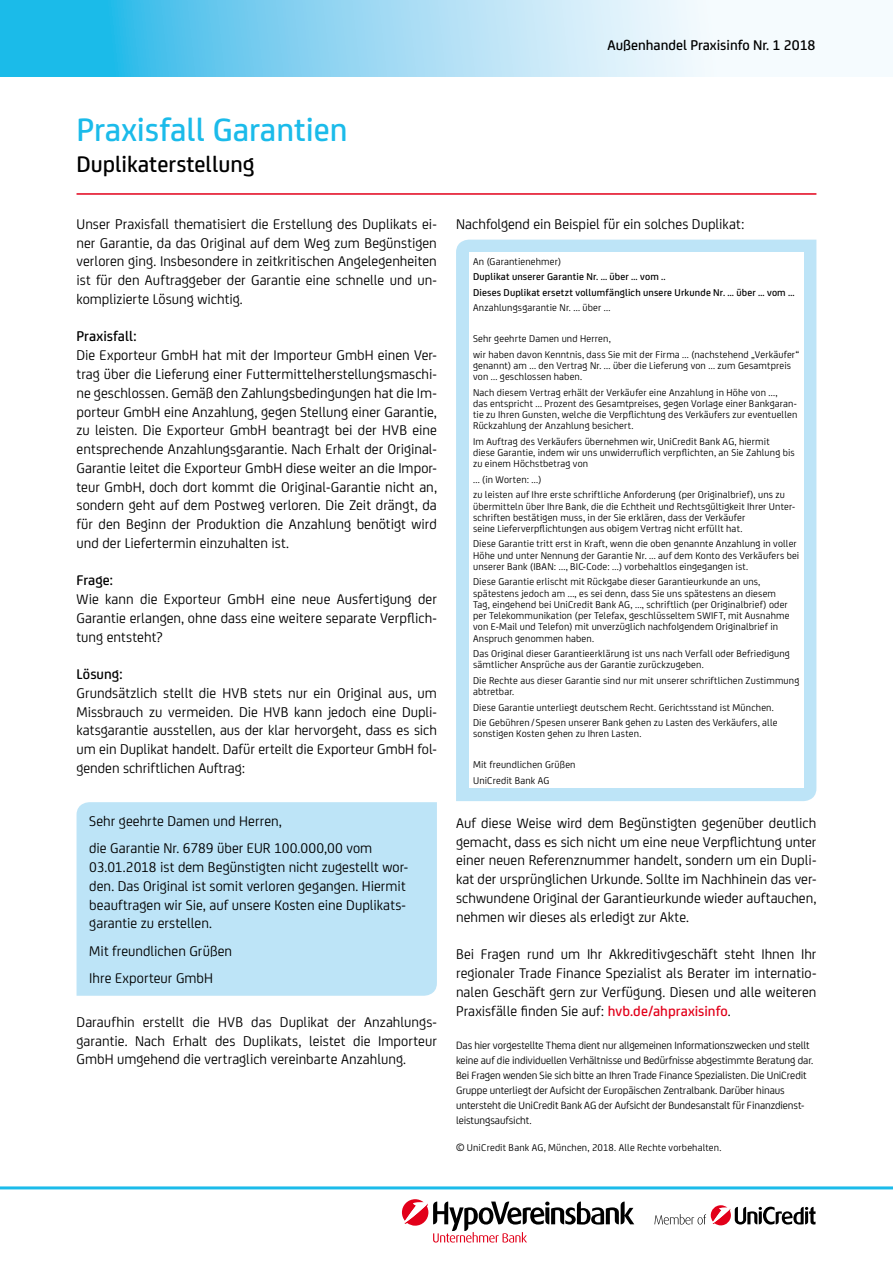
<style>
.page{position:relative;width:893px;height:1263px;background:#fff}
.page>*{position:absolute;margin:0;border:0;box-sizing:border-box;transform-origin:0 0}
.t1{font:500 34.5px "Uni Credit";color:#1bbbea}
.t2{font:500 24px "Uni Credit";color:#000}
.t3{font:15px/18.8px "Uni Credit";color:#000;text-align:justify}
.t4{font:500 15px "Uni Credit";color:#000}
.t5{font:11.25px/15px "Uni Credit";letter-spacing:-.01em;color:#000}
.t6{font:10.5px/11.2px "Uni Credit";letter-spacing:.015em;color:#000}
.t7{font:500 10.5px/15.5px "Uni Credit";letter-spacing:.015em;color:#000}
.s1{font-weight:500;color:#e2001a}
</style>
<div class="page">
<svg style="left:0;top:0;width:717px;height:77px;background:#8cd6f2"></svg>
<hr style="left:0;top:1186px;width:893px;height:3px;background:#1bbbea">
<svg style="left:654px;top:1205px;width:161px;height:20px"></svg>
<svg style="left:402px;top:1199px;width:232px;height:43px"></svg>
<hr style="left:77px;top:193px;width:739px;height:2px;background:#e2001a">
<div style="left:77px;top:802px;width:360px;height:194px;background:#bde4f7"></div>
<div style="left:456px;top:240px;width:360px;height:561px;background:#bde4f7"></div>
<div style="left:469px;top:252px;width:335px;height:536px;background:#fff"></div>
<p class="t4" style="left:608px;top:34px;width:209px">Außenhandel Praxisinfo Nr. 1 2018</p>
<h1 class="t1" style="left:77px;top:104px;width:273px">Praxisfall Garantien</h1>
<h2 class="t2" style="left:77px;top:146px;width:180px">Duplikaterstellung</h2>
<p class="t3" style="left:77px;top:214px;width:362px">Unser Praxisfall thematisiert die Erstellung des Duplikats ei&shy;ner Garantie, da das Original auf dem Weg zum Begünstigen verloren ging. Insbesondere in zeitkritischen Angelegenheiten ist für den Auftraggeber der Garantie eine schnelle und un&shy;komplizierte Lösung wichtig.</p>
<p class="t4" style="left:77px;top:326px;width:61px">Praxisfall:</p>
<p class="t3" style="left:77px;top:345px;width:362px">Die Exporteur GmbH hat mit der Importeur GmbH einen Ver&shy;trag über die Lieferung einer Futtermittelherstellungsmaschi&shy;ne geschlossen. Gemäß den Zahlungsbedingungen hat die Im&shy;porteur GmbH eine Anzahlung, gegen Stellung einer Garantie, zu leisten. Die Exporteur GmbH beantragt bei der HVB eine entsprechende Anzahlungsgarantie. Nach Erhalt der Original-Garantie leitet die Exporteur GmbH diese weiter an die Impor&shy;teur GmbH, doch dort kommt die Original-Garantie nicht an, sondern geht auf dem Postweg verloren. Die Zeit drängt, da für den Beginn der Produktion die Anzahlung benötigt wird und der Liefertermin einzuhalten ist.</p>
<p class="t4" style="left:77px;top:569px;width:38px">Frage:</p>
<p class="t3" style="left:77px;top:589px;width:362px">Wie kann die Exporteur GmbH eine neue Ausfertigung der Garantie erlangen, ohne dass eine weitere separate Verpflich&shy;tung entsteht?</p>
<p class="t4" style="left:77px;top:663px;width:47px">Lösung:</p>
<p class="t3" style="left:77px;top:682px;width:362px">Grundsätzlich stellt die HVB stets nur ein Original aus, um Missbrauch zu vermeiden. Die HVB kann jedoch eine Dupli&shy;katsgarantie ausstellen, aus der klar hervorgeht, dass es sich um ein Duplikat handelt. Dafür erteilt die Exporteur GmbH fol&shy;genden schriftlichen Auftrag:</p>
<p class="t3" style="left:89px;top:807px;width:285px;line-height:27.3px">Sehr geehrte Damen und Herren,<br>die Garantie Nr. 6789 über EUR 100.000,00 vom</p>
<p class="t3" style="left:89px;top:857px;width:320px;text-align:left">03.01.2018 ist dem Begünstigten nicht zugestellt wor&shy;den. Das Original ist somit verloren gegangen. Hiermit beauftragen wir Sie, auf unsere Kosten eine Duplikats&shy;garantie zu erstellen.</p>
<p class="t3" style="left:89px;top:936px;width:144px;line-height:27.3px">Mit freundlichen Grüßen<br>Ihre Exporteur GmbH</p>
<p class="t3" style="left:77px;top:1011px;width:362px">Daraufhin erstellt die HVB das Duplikat der Anzahlungs&shy;garantie. Nach Erhalt des Duplikats, leistet die Importeur GmbH umgehend die vertraglich vereinbarte Anzahlung.</p>
<p class="t3" style="left:456px;top:214px;width:290px">Nachfolgend ein Beispiel für ein solches Duplikat:</p>
<p class="t6" style="left:473px;top:255px;width:90px">An (Garantienehmer)</p>
<p class="t7" style="left:473px;top:268px;width:323px">Duplikat unserer Garantie Nr. … über … vom ..<br>Dieses Duplikat ersetzt vollumfänglich unsere Urkunde Nr. … über … vom …</p>
<p class="t6" style="left:473px;top:301px;width:139px">Anzahlungsgarantie Nr. ... über ...</p>
<p class="t6" style="left:473px;top:330px;width:328px;line-height:15.5px">Sehr geehrte Damen und Herren,<br>wir haben davon Kenntnis, dass Sie mit der Firma ... (nachstehend „Verkäufer“</p>
<p class="t6" style="left:473px;top:359px;width:319px">genannt) am ... den Vertrag Nr. ... über die Lieferung von ... zum Gesamtpreis von ... geschlossen haben.</p>
<p class="t6" style="left:473px;top:386px;width:326px">Nach diesem Vertrag erhält der Verkäufer eine Anzahlung in Höhe von ...,<br>das entspricht ... Prozent des Gesamtpreises, gegen Vorlage einer Bankgaran&shy;tie zu Ihren Gunsten, welche die Verpflichtung des Verkäufers zur eventuellen Rückzahlung der Anzahlung besichert.</p>
<p class="t6" style="left:473px;top:435px;width:323px">Im Auftrag des Verkäufers übernehmen wir, UniCredit Bank AG, hiermit<br>diese Garantie, indem wir uns unwiderruflich verpflichten, an Sie Zahlung bis zu einem Höchstbetrag von</p>
<p class="t6" style="left:473px;top:471px;width:313px;line-height:15.5px">... (in Worten: ...)<br>zu leisten auf Ihre erste schriftliche Anforderung (per Originalbrief), uns zu</p>
<p class="t6" style="left:473px;top:500px;width:324px">übermitteln über Ihre Bank, die die Echtheit und Rechtsgültigkeit Ihrer Unter&shy;schriften bestätigen muss, in der Sie erklären, dass der Verkäufer<br>seine Lieferverpflichtungen aus obigem Vertrag nicht erfüllt hat.</p>
<p class="t6" style="left:473px;top:538px;width:328px">Diese Garantie tritt erst in Kraft, wenn die oben genannte Anzahlung in voller<br>Höhe und unter Nennung der Garantie Nr. ... auf dem Konto des Verkäufers bei unserer Bank (IBAN: ..., BIC-Code: ...) vorbehaltlos eingegangen ist.</p>
<p class="t6" style="left:473px;top:576px;width:318px">Diese Garantie erlischt mit Rückgabe dieser Garantieurkunde an uns, spätestens jedoch am ..., es sei denn, dass Sie uns spätestens an diesem Tag, eingehend bei UniCredit Bank AG, ..., schriftlich (per Originalbrief) oder per Telekommunikation (per Telefax, geschlüsseltem SWIFT, mit Ausnahme von E-Mail und Telefon) mit unverzüglich nachfolgendem Originalbrief in Anspruch genommen haben.</p>
<p class="t6" style="left:473px;top:647px;width:318px">Das Original dieser Garantieerklärung ist uns nach Verfall oder Befriedigung sämtlicher Ansprüche aus der Garantie zurückzugeben.</p>
<p class="t6" style="left:473px;top:674px;width:328px">Die Rechte aus dieser Garantie sind nur mit unserer schriftlichen Zustimmung abtretbar.</p>
<p class="t6" style="left:473px;top:699px;width:306px;line-height:15.5px">Diese Garantie unterliegt deutschem Recht. Gerichtsstand ist München.<br>Die Gebühren/ Spesen unserer Bank gehen zu Lasten des Verkäufers, alle</p>
<p class="t6" style="left:473px;top:728px;width:170px">sonstigen Kosten gehen zu Ihren Lasten.</p>
<p class="t6" style="left:473px;top:757px;width:104px;line-height:15.5px">Mit freundlichen Grüßen<br>UniCredit Bank AG</p>
<p class="t3" style="left:456px;top:813px;width:362px">Auf diese Weise wird dem Begünstigten gegenüber deutlich gemacht, dass es sich nicht um eine neue Verpflichtung unter einer neuen Referenznummer handelt, sondern um ein Dupli&shy;kat der ursprünglichen Urkunde. Sollte im Nachhinein das ver&shy;schwundene Original der Garantieurkunde wieder auftauchen, nehmen wir dieses als erledigt zur Akte.</p>
<p class="t3" style="left:456px;top:944px;width:362px">Bei Fragen rund um Ihr Akkreditivgeschäft steht Ihnen Ihr regionaler Trade Finance Spezialist als Berater im internatio&shy;nalen Geschäft gern zur Verfügung. Diesen und alle weiteren Praxisfälle finden Sie auf: <span class="s1">hvb.de/ahpraxisinfo</span>.</p>
<p class="t5" style="left:456px;top:1037px;width:359px">Das hier vorgestellte Thema dient nur allgemeinen Informationszwecken und stellt keine auf die individuellen Verhältnisse und Bedürfnisse abgestimmte Beratung dar.<br>Bei Fragen wenden Sie sich bitte an Ihren Trade Finance Spezialisten. Die UniCredit Gruppe unterliegt der Aufsicht der Europäischen Zentralbank. Darüber hinaus untersteht die UniCredit Bank AG der Aufsicht der Bundesanstalt für Finanzdienst&shy;leistungsaufsicht.</p>
<p class="t6" style="left:456px;top:1141px;width:267px">© UniCredit Bank AG, München, 2018. Alle Rechte vorbehalten.</p>
</div>
